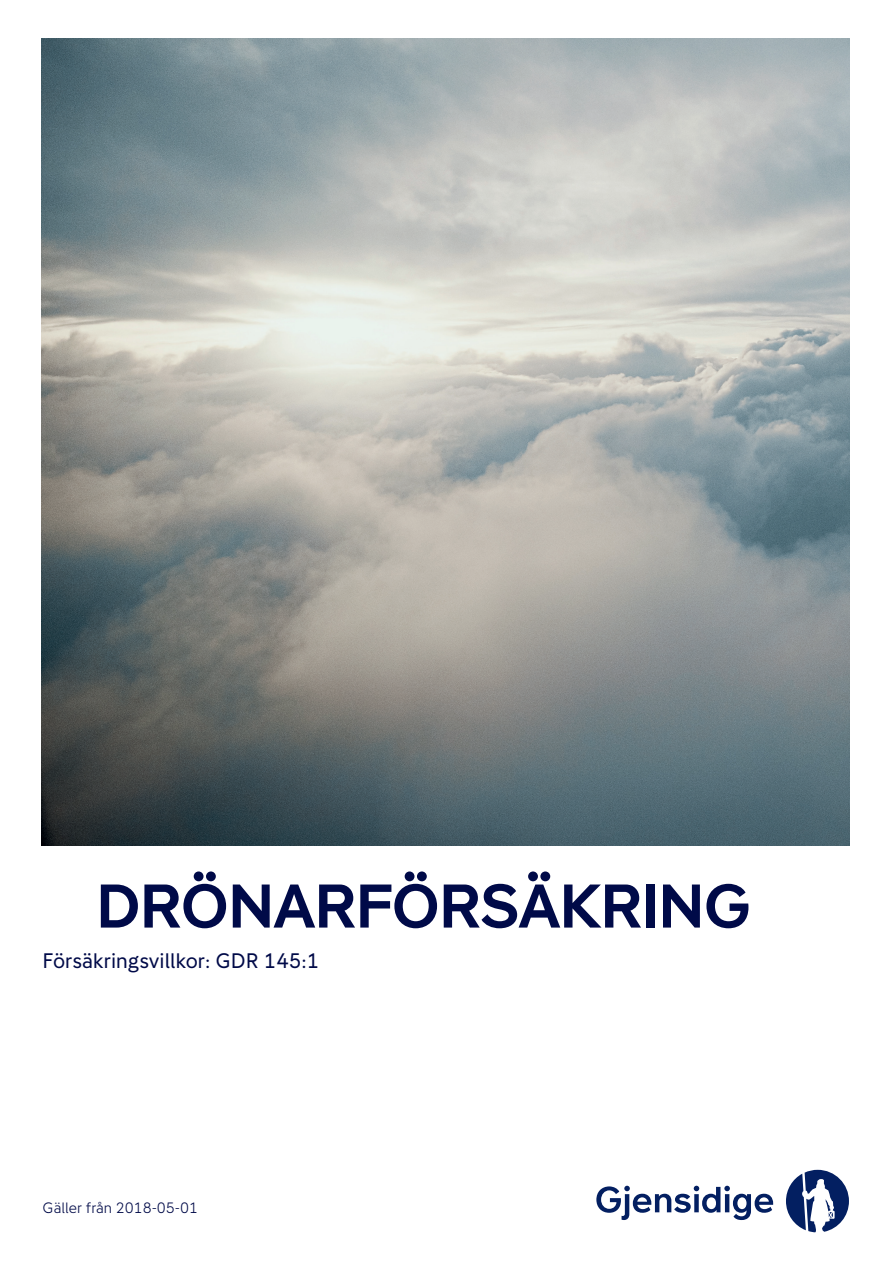
<style>
.page{position:relative;width:893px;height:1263px;background:#fff}
.page>*{position:absolute;margin:0;border:0;box-sizing:border-box;transform-origin:0 0}
.t1{font:61.5px "Gjensidige Display";color:#000a48}
.t2{font:21px "Gjensidige Type";color:#000a48}
.t3{font:300 15px "Gjensidige Type";color:#000a48}
</style>
<div class="page">
<svg style="left:786px;top:1170px;width:63px;height:62px"></svg>
<svg style="left:596px;top:1186px;width:177px;height:34px"></svg>
<img style="left:42px;top:39px;width:808px;height:806px">
<h1 class="t1" style="left:97px;top:870px;width:655px">DRÖNARFÖRSÄKRING</h1>
<p class="t2" style="left:43px;top:948px;width:278px">Försäkringsvillkor: GDR 145:1</p>
<p class="t3" style="left:43px;top:1198px;width:157px">Gäller från 2018-05-01</p>
</div>
